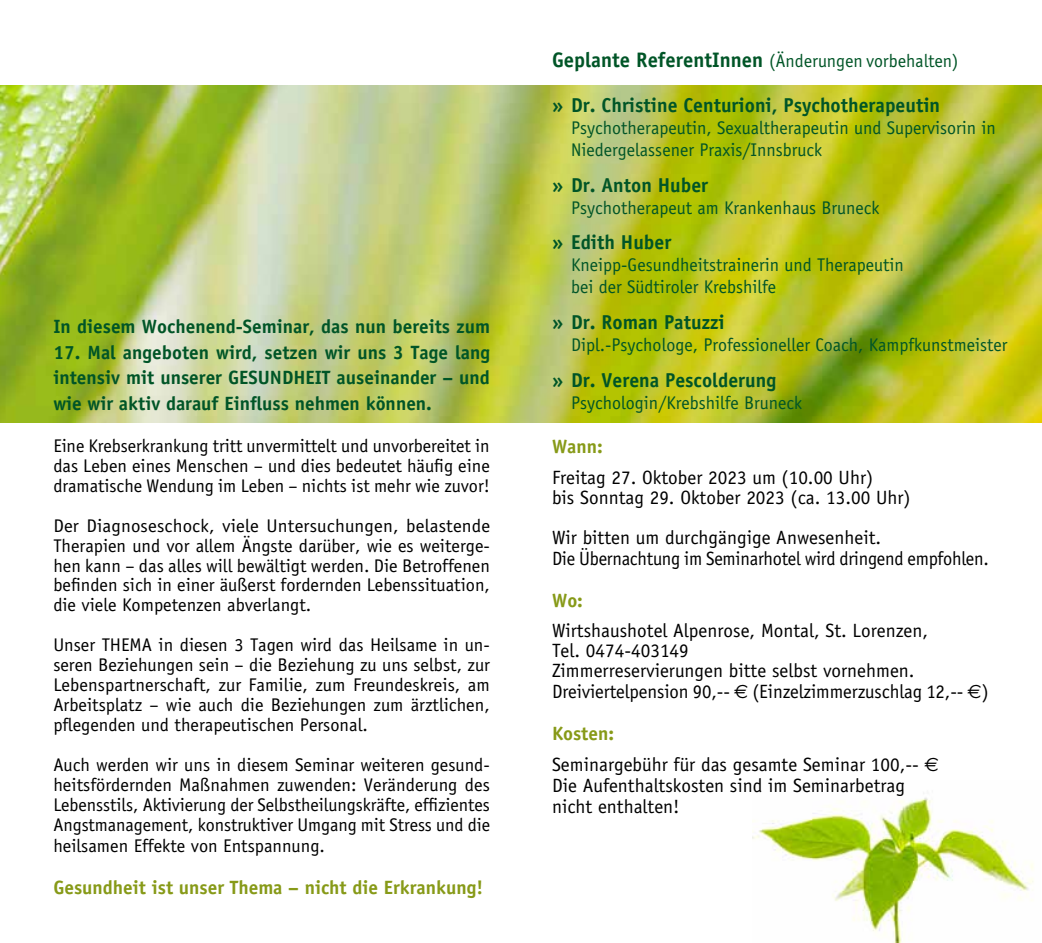
<style>
.page{position:relative;width:1042px;height:943px;background:#fff}
.page>*{position:absolute;margin:0;border:0;box-sizing:border-box;transform-origin:0 0}
.t1{font:700 20.12px "Officina Sans";color:#005527}
.t2{font:19.25px/20.3px "Officina Sans";color:#000}
.t3{font:700 19.25px/25.4px "Officina Sans";color:#005527;text-align:justify}
.t4{font:700 19.25px "Officina Sans";color:#879a18}
.t5{font:18.38px/19.9px "Officina Sans";color:#000;text-align:justify}
.t6{font:18.38px/21.9px "Officina Sans";color:#005527}
.t7{font:18.38px "Officina Sans";color:#005527}
.s1{font-weight:700;font-size:21px}
.s2{font-size:19.25px}
.s3{font-family:"Euro Sans"}
.s4{font-weight:700;color:#879a18}
</style>
<div class="page">
<img style="left:752px;top:797px;width:282px;height:146px">
<img style="left:0;top:85px;width:1042px;height:337px">
<p class="t3" style="left:53px;top:314px;width:438px">In diesem Wochenend-Seminar, das nun bereits zum</p>
<p class="t3" style="left:53px;top:339px;width:438px">17. Mal angeboten wird, setzen wir uns 3 Tage lang intensiv mit unserer GESUNDHEIT auseinander – und wie wir aktiv darauf Einfluss nehmen können.</p>
<p class="t5" style="left:53px;top:436px;width:438px">Eine Krebserkrankung tritt unvermittelt und unvorbereitet in das Leben eines Menschen – und dies bedeutet häufig eine dramatische Wendung im Leben – nichts ist mehr wie zuvor!</p>
<p class="t5" style="left:53px;top:515px;width:438px">Der Diagnoseschock, viele Untersuchungen, belastende Therapien und vor allem Ängste darüber, wie es weiterge&shy;hen kann – das alles will bewältigt werden. Die Betroffenen befinden sich in einer äußerst fordernden Lebenssituation, die viele Kompetenzen abverlangt.</p>
<p class="t5" style="left:53px;top:635px;width:438px">Unser THEMA in diesen 3 Tagen wird das Heilsame in un&shy;seren Beziehungen sein – die Beziehung zu uns selbst, zur Lebenspartnerschaft, zur Familie, zum Freundeskreis, am Arbeitsplatz – wie auch die Beziehungen zum ärztlichen, pflegenden und therapeutischen Personal.</p>
<p class="t5" style="left:53px;top:754px;width:438px">Auch werden wir uns in diesem Seminar weiteren gesund&shy;heitsfördernden Maßnahmen zuwenden: Veränderung des Lebensstils, Aktivierung der Selbstheilungskräfte, effizientes Angstmanagement, konstruktiver Umgang mit Stress und die heilsamen Effekte von Entspannung.</p>
<p class="t4" style="left:53px;top:875px;width:431px">Gesundheit ist unser Thema – nicht die Erkrankung!</p>
<p class="t7" style="left:552px;top:51px;width:408px"><span class="s1">Geplante ReferentInnen</span> (Änderungen vorbehalten)</p>
<p class="t1" style="left:552px;top:93px;width:390px"><span class="s2">»</span> Dr. Christine Centurioni, Psychotherapeutin</p>
<p class="t6" style="left:571px;top:117px;width:426px">Psychotherapeutin, Sexualtherapeutin und Supervisorin in<br>Niedergelassener Praxis/Innsbruck</p>
<p class="t1" style="left:552px;top:172px;width:158px"><span class="s2">»</span> Dr. Anton Huber</p>
<p class="t6" style="left:571px;top:196px;width:310px">Psychotherapeut am Krankenhaus Bruneck</p>
<p class="t1" style="left:552px;top:230px;width:121px"><span class="s2">»</span> Edith Huber</p>
<p class="t6" style="left:571px;top:254px;width:334px">Kneipp-Gesundheitstrainerin und Therapeutin bei der Südtiroler Krebshilfe</p>
<p class="t1" style="left:552px;top:310px;width:174px"><span class="s2">»</span> Dr. Roman Patuzzi</p>
<p class="t6" style="left:571px;top:334px;width:438px">Dipl.-Psychologe, Professioneller Coach, Kampfkunstmeister</p>
<p class="t1" style="left:552px;top:367px;width:226px"><span class="s2">»</span> Dr. Verena Pescolderung</p>
<p class="t6" style="left:571px;top:392px;width:232px">Psychologin/Krebshilfe Bruneck</p>
<p class="t4" style="left:552px;top:435px;width:52px">Wann:</p>
<p class="t2" style="left:552px;top:467px;width:360px">Freitag 27. Oktober 2023 um (10.00 Uhr)<br>bis Sonntag 29. Oktober 2023 (ca. 13.00 Uhr)</p>
<p class="t2" style="left:552px;top:526px;width:438px;line-height:21px">Wir bitten um durchgängige Anwesenheit.<br>Die Übernachtung im Seminarhotel wird dringend empfohlen.</p>
<p class="t4" style="left:552px;top:588px;width:33px">Wo:</p>
<p class="t2" style="left:552px;top:620px;width:438px">Wirtshaushotel Alpenrose, Montal, St. Lorenzen,<br>Tel. 0474-403149<br>Zimmerreservierungen bitte selbst vornehmen.<br>Dreiviertelpension 90,-- <span class="s3">€</span> (Einzelzimmerzuschlag 12,-- <span class="s3">€</span>)</p>
<p class="t2" style="left:552px;top:717px;width:388px;line-height:31.5px"><span class="s4">Kosten:<br></span>Seminargebühr für das gesamte Seminar 100,-- <span class="s3">€</span></p>
<p class="t2" style="left:552px;top:775px;width:354px;line-height:21px">Die Aufenthaltskosten sind im Seminarbetrag nicht enthalten!</p>
</div>
